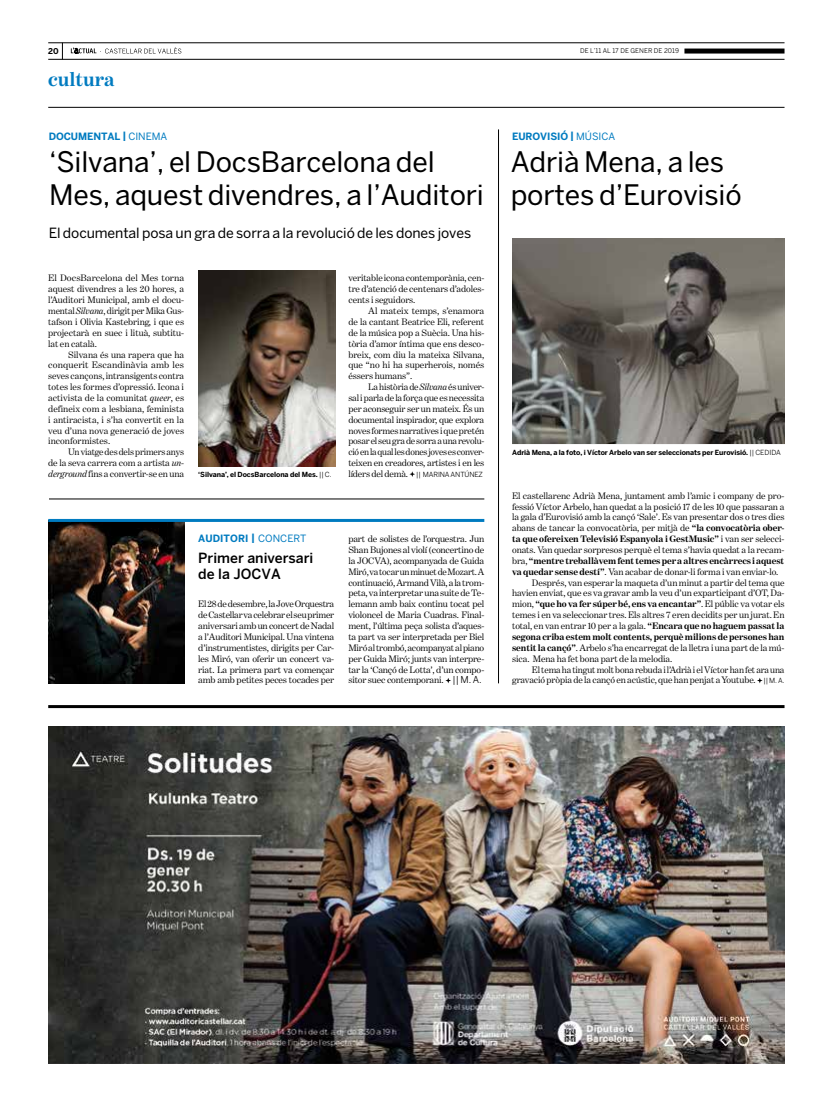
<style>
.page{position:relative;width:820px;height:1106px;background:#fff}
.page>*{position:absolute;margin:0;border:0;box-sizing:border-box;transform-origin:0 0}
.t1{font:28px/33px "Benton Sans";letter-spacing:-.005em;color:#000}
.t2{font:700 20px "Benton Modern One";letter-spacing:-.005em;color:#007bc0}
.t3{font:14px "Benton Sans";letter-spacing:-.005em;color:#000}
.t4{font:500 14px/16px "Benton Sans";color:#000}
.t5{font:700 10px "Benton Sans";letter-spacing:.005em;color:#007bc0}
.t6{font:10px "Benton Sans";color:#007bc0}
.t7{font:9.5px/10.9px "Benton Modern One";letter-spacing:-.005em;color:#000;text-align:justify}
.t8{font:700 9.5px "Benton Modern One";letter-spacing:-.005em;color:#000}
.t9{font:700 8px "Benton Sans";color:#000}
.t10{font:700 7px "Benton Sans";letter-spacing:-.01em;color:#000}
.t11{font:7px "Benton Sans";letter-spacing:-.015em;color:#000}
.t12{font:6.5px "Benton Sans";letter-spacing:.005em;color:#000}
.s1{font-weight:400}
.s2{font-style:italic}
.s3{font-family:"Benton Modern One";font-size:9.5px}
.s4{font-family:"Benton Sans"}
.s5{font-weight:700}
.s6{font-family:"Benton Sans";font-size:7px}
</style>
<div class="page">
<svg style="left:62px;top:44px;width:1px;height:15px"></svg>
<hr style="left:48px;top:107px;width:736px;height:1px;background:#000">
<hr style="left:48px;top:43px;width:736px;height:1px;background:#000">
<hr style="left:48px;top:59px;width:736px;height:1px;background:#000">
<div style="left:684px;top:49px;width:100px;height:5px;background:#000"></div>
<svg style="left:71px;top:47px;width:110px;height:7px"></svg>
<img style="left:48px;top:726px;width:736px;height:337px">
<hr style="left:48px;top:705px;width:736px;height:3px;background:#000">
<img style="left:198px;top:271px;width:137px;height:195px">
<hr style="left:498px;top:129px;width:1px;height:554px;background:#000">
<hr style="left:49px;top:498px;width:435px;height:1px;background:#000">
<svg style="left:757px;top:678px;width:5px;height:5px"></svg>
<img style="left:512px;top:238px;width:272px;height:205px">
<img style="left:48px;top:522px;width:137px;height:161px">
<svg style="left:409px;top:471px;width:6px;height:6px"></svg>
<hr style="left:48px;top:519px;width:436px;height:3px;background:#007bc0">
<svg style="left:445px;top:678px;width:6px;height:5px"></svg>
<p class="t9" style="left:48px;top:46px;width:12px">20</p>
<p class="t12" style="left:579px;top:47px;width:100px">DE L’11 AL 17 DE GENER DE 2019</p>
<h2 class="t2" style="left:48px;top:68px;width:68px">cultura</h2>
<p class="t5" style="left:49px;top:131px;width:9px">docum</p>
<p class="t5" style="left:87px;top:131px;width:73px">ental | <span class="s1">cinema</span></p>
<h1 class="t1" style="left:49px;top:145px;width:436px">‘Silvana’, el DocsBarcelona del<br>Mes, aquest divendres, a l’Auditori</h1>
<h3 class="t3" style="left:49px;top:225px;width:424px">El documental posa un gra de sorra a la revolució de les dones joves</h3>
<p class="t7" style="left:48px;top:273px;width:137px">El DocsBarcelona del Mes torna aquest divendres a les 20 hores, a l’Auditori Municipal, amb el docu&shy;mental <span class="s2">Silvana</span>, dirigit per Mika Gus&shy;tafson i Olivia Kastebring, i que es projectarà en suec i lituà, subtitu&shy;lat en català.</p>
<p class="t7" style="left:48px;top:349px;width:137px;text-indent:20px">Silvana és una rapera que ha conquerit Escandinàvia amb les seves cançons, intransigents contra totes les formes d’opressió. Icona i activista de la comunitat <span class="s2">queer</span>, es defineix com a lesbiana, feminista i antiracista, i s’ha convertit en la veu d’una nova generació de joves inconformistes.</p>
<p class="t7" style="left:48px;top:446px;width:137px;text-indent:20px">Un viatge des dels primers anys de la seva carrera com a artista <span class="s2">un&shy;derground</span> fins a convertir-se en una</p>
<p class="t10" style="left:198px;top:470px;width:135px">‘Silvana’, el DocsBarcelona del Mes. <span class="s1">|| C.</span></p>
<p class="t7" style="left:348px;top:273px;width:137px">veritable icona contemporània, cen&shy;tre d’atenció de centenars d’adoles&shy;cents i seguidors.</p>
<p class="t7" style="left:348px;top:305px;width:137px;text-indent:20px">Al mateix temps, s’enamora de la cantant Beatrice Eli, referent de la música pop a Suècia. Una his&shy;tòria d’amor íntima que ens desco&shy;breix, com diu la mateixa Silvana, que “no hi ha superherois, només éssers humans”.</p>
<p class="t7" style="left:348px;top:381px;width:137px;text-indent:20px">La història de <span class="s2">Silvana</span> és univer&shy;sal i parla de la força que es necessita per aconseguir ser un mateix. És un documental inspirador, que explora noves formes narratives i que pretén posar el seu gra de sorra a una revolu&shy;ció en la qual les dones joves es conver&shy;teixen en creadores, artistes i en les</p>
<p class="t11" style="left:348px;top:470px;width:136px"><span class="s3">líders del demà.</span> || MARINA ANTÚNEZ</p>
<p class="t5" style="left:198px;top:532px;width:96px">AUDITORI | <span class="s1">CONCERT</span></p>
<h3 class="t4" style="left:198px;top:550px;width:116px">Primer aniversari de la JOCVA</h3>
<p class="t7" style="left:198px;top:598px;width:137px">El 28 de desembre, la Jove Orquestra de Castellar va celebrar el seu primer aniversari amb un concert de Nadal a l’Auditori Municipal. Una vintena d’instrumentistes, dirigits per Car&shy;les Miró, van oferir un concert va&shy;riat. La primera part va començar amb amb petites peces tocades per</p>
<p class="t7" style="left:348px;top:533px;width:137px">part de solistes de l’orquestra. Jun Shan Bujones al violí (concertino de la JOCVA), acompanyada de Guida Miró, va tocar un minuet de Mozart. A continuació, Armand Vilà, a la trom&shy;peta, va interpretar una suite de Te&shy;lemann amb baix continu tocat pel violoncel de Maria Cuadras. Final&shy;ment, l’última peça solista d’aques&shy;ta part va ser interpretada per Biel Miró al trombó, acompanyat al piano per Guida Miró; junts van interpre&shy;tar la ‘Cançó de Lotta’, d’un compo&shy;sitor suec contemporani. <span class="s4">|| M. A.</span></p>
<p class="t5" style="left:512px;top:131px;width:15px">eurov</p>
<p class="t6" style="left:547px;top:131px;width:62px"><span class="s5">isió |</span> música</p>
<h1 class="t1" style="left:510px;top:145px;width:232px">Adrià Mena, a les portes d’Eurovisió</h1>
<p class="t10" style="left:512px;top:448px;width:270px">Adrià Mena, a la foto, i Víctor Arbelo van ser seleccionats per Eurovisió. <span class="s1">|| CEDIDA</span></p>
<p class="t7" style="left:512px;top:490px;width:274px">El castellarenc Adrià Mena, juntament amb l’amic i company de pro-</p>
<p class="t7" style="left:512px;top:501px;width:274px">fessió Víctor Arbelo, han quedat a la posició 17 de les 10 que passaran a</p>
<p class="t7" style="left:512px;top:512px;width:274px">la gala d’Eurovisió amb la cançó ‘Sale’. Es van presentar dos o tres dies</p>
<p class="t7" style="left:512px;top:522px;width:274px">abans de tancar la convocatòria, per mitjà de <span class="s5">“la convocatòria ober-</span></p>
<p class="t8" style="left:512px;top:533px;width:274px">ta que ofereixen Televisió Espanyola i GestMusic” <span class="s1">i van ser selecci-</span></p>
<p class="t7" style="left:512px;top:544px;width:274px">onats. Van quedar sorpresos perquè el tema s’havia quedat a la recam-</p>
<p class="t8" style="left:512px;top:555px;width:274px"><span class="s1">bra,</span> “mentre treballàvem fent temes per a altres encàrrecs i aquest</p>
<p class="t7" style="left:512px;top:566px;width:268px"><span class="s5">va quedar sense destí”</span>. Van acabar de donar-li forma i van enviar-lo.</p>
<p class="t7" style="left:531px;top:577px;width:254px">Després, van esperar la maqueta d’un minut a partir del tema que</p>
<p class="t7" style="left:512px;top:588px;width:274px">havien enviat, que es va gravar amb la veu d’un exparticipant d’OT, Da-</p>
<p class="t8" style="left:512px;top:598px;width:274px"><span class="s1">mion,</span> “que ho va fer súper bé, ens va encantar”<span class="s1">. El públic va votar els</span></p>
<p class="t7" style="left:512px;top:609px;width:274px">temes i en va seleccionar tres. Els altres 7 eren decidits per un jurat. En</p>
<p class="t7" style="left:512px;top:620px;width:274px">total, en van entrar 10 per a la gala. <span class="s5">“Encara que no haguem passat la</span></p>
<p class="t8" style="left:512px;top:631px;width:274px">segona criba estem molt contents, perquè milions de persones han</p>
<p class="t7" style="left:512px;top:642px;width:274px"><span class="s5">sentit la cançó”</span>. Arbelo s’ha encarregat de la lletra i una part de la mú-</p>
<p class="t7" style="left:512px;top:653px;width:162px">sica. Mena ha fet bona part de la melodia.</p>
<p class="t7" style="left:531px;top:663px;width:254px">El tema ha tingut molt bona rebuda i l’Adrià i el Víctor han fet ara una</p>
<p class="t7" style="left:512px;top:674px;width:274px">gravació pròpia de la cançó en acústic, que han penjat a Youtube. <span class="s6">|| M. A.</span></p>
</div>
